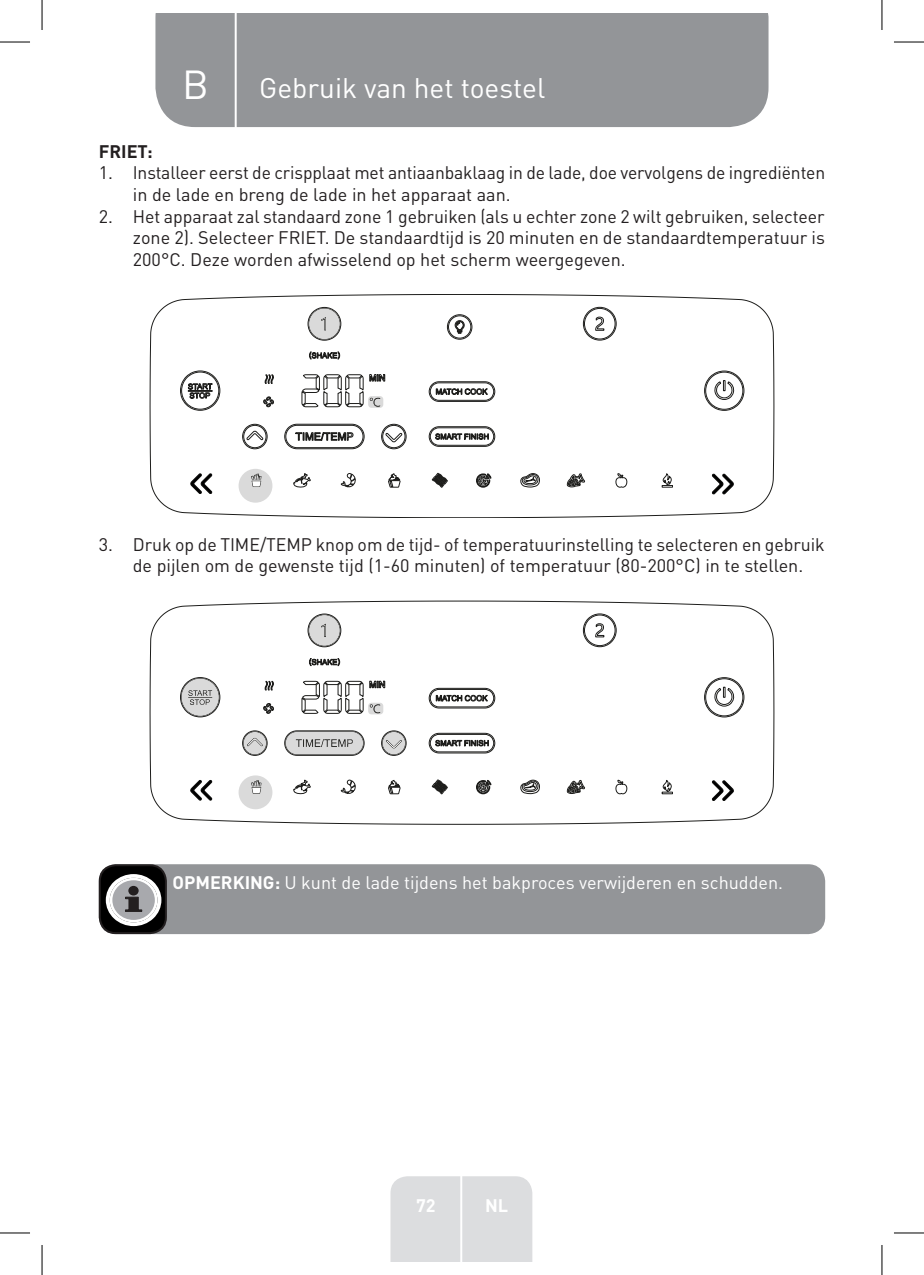
<style>
.page{position:relative;width:924px;height:1275px;background:#fff}
.page>*{position:absolute;margin:0;border:0;box-sizing:border-box;transform-origin:0 0}
.t1{font:40px "DIN Pro";color:#fff}
.TitreGauche__gabarit{font:28px "DIN Pro";color:#fff}
.t2{font:18px/21.6px "DIN Pro";letter-spacing:-.005em;color:#231f20}
.White_Text{font:18px "DIN Pro";color:#fff}
.Headline-02_SB{font:700 18px "DIN Pro";color:#231f20}
.t3{font:700 18px "DIN Pro";color:#fff}
.s1{font-weight:700}
</style>
<div class="page">
<div style="left:155px;top:14px;width:613px;height:113px;background:#939598"></div>
<div style="left:390px;top:1176px;width:142px;height:85px;background:#dcdddf"></div>
<hr style="left:460px;top:1153px;width:2px;height:108px;background:#fff">
<hr style="left:234px;top:14px;width:2px;height:116px;background:#fff">
<svg style="left:150px;top:294px;width:623px;height:224px"></svg>
<svg style="left:428px;top:381px;width:67px;height:21px"></svg>
<svg style="left:582px;top:307px;width:34px;height:34px"></svg>
<svg style="left:284px;top:423px;width:80px;height:26px"></svg>
<svg style="left:381px;top:423px;width:25px;height:26px"></svg>
<svg style="left:242px;top:423px;width:26px;height:26px"></svg>
<svg style="left:308px;top:348px;width:32px;height:12px"></svg>
<svg style="left:293px;top:473px;width:18px;height:14px"></svg>
<svg style="left:388px;top:474px;width:12px;height:14px"></svg>
<svg style="left:475px;top:473px;width:16px;height:15px"></svg>
<svg style="left:520px;top:473px;width:20px;height:15px"></svg>
<svg style="left:613px;top:472px;width:15px;height:16px"></svg>
<svg style="left:661px;top:474px;width:11px;height:13px"></svg>
<svg style="left:566px;top:473px;width:18px;height:23px"></svg>
<svg style="left:431px;top:472px;width:17px;height:16px"></svg>
<svg style="left:341px;top:472px;width:14px;height:16px"></svg>
<svg style="left:263px;top:396px;width:11px;height:12px"></svg>
<svg style="left:264px;top:374px;width:11px;height:12px"></svg>
<svg style="left:180px;top:370px;width:40px;height:41px"></svg>
<svg style="left:189px;top:473px;width:24px;height:21px"></svg>
<svg style="left:703px;top:370px;width:41px;height:41px"></svg>
<svg style="left:711px;top:473px;width:23px;height:22px"></svg>
<svg style="left:428px;top:426px;width:67px;height:21px"></svg>
<svg style="left:446px;top:314px;width:26px;height:26px"></svg>
<svg style="left:238px;top:465px;width:34px;height:38px"></svg>
<svg style="left:307px;top:307px;width:34px;height:34px"></svg>
<svg style="left:301px;top:372px;width:84px;height:36px"></svg>
<svg style="left:150px;top:601px;width:623px;height:223px"></svg>
<svg style="left:428px;top:687px;width:67px;height:21px"></svg>
<svg style="left:582px;top:613px;width:34px;height:34px"></svg>
<svg style="left:308px;top:654px;width:32px;height:12px"></svg>
<svg style="left:293px;top:780px;width:18px;height:14px"></svg>
<svg style="left:388px;top:780px;width:12px;height:14px"></svg>
<svg style="left:475px;top:779px;width:16px;height:15px"></svg>
<svg style="left:520px;top:779px;width:20px;height:15px"></svg>
<svg style="left:613px;top:779px;width:15px;height:15px"></svg>
<svg style="left:661px;top:780px;width:11px;height:14px"></svg>
<svg style="left:566px;top:779px;width:18px;height:24px"></svg>
<svg style="left:431px;top:778px;width:17px;height:16px"></svg>
<svg style="left:341px;top:779px;width:14px;height:16px"></svg>
<svg style="left:263px;top:702px;width:11px;height:12px"></svg>
<svg style="left:264px;top:680px;width:11px;height:12px"></svg>
<svg style="left:189px;top:779px;width:24px;height:22px"></svg>
<svg style="left:703px;top:677px;width:41px;height:40px"></svg>
<svg style="left:711px;top:779px;width:23px;height:22px"></svg>
<svg style="left:428px;top:732px;width:67px;height:21px"></svg>
<svg style="left:238px;top:771px;width:34px;height:38px"></svg>
<svg style="left:242px;top:730px;width:164px;height:26px"></svg>
<svg style="left:307px;top:613px;width:34px;height:34px"></svg>
<svg style="left:180px;top:677px;width:40px;height:40px"></svg>
<svg style="left:301px;top:679px;width:84px;height:35px"></svg>
<div style="left:99px;top:864px;width:725px;height:70px;background:#939598;border-radius:17px"></div>
<div style="left:100px;top:865px;width:66px;height:68px;background:#000;border-radius:16px"></div>
<div style="left:99px;top:864px;width:68px;height:70px;border:2px solid #231f20;border-radius:16px"></div>
<svg style="left:106px;top:874px;width:55px;height:52px"></svg>
<div style="left:128px;top:886px;width:11px;height:9px;background:#231f20;border-radius:50%"></div>
<hr style="left:0;top:42px;width:30px;height:1px;background:#000">
<hr style="left:893px;top:42px;width:30px;height:1px;background:#000">
<hr style="left:0;top:1232px;width:30px;height:1px;background:#000">
<hr style="left:893px;top:1232px;width:30px;height:1px;background:#000">
<hr style="left:42px;top:0;width:1px;height:30px;background:#000">
<hr style="left:42px;top:1245px;width:1px;height:30px;background:#000">
<hr style="left:881px;top:0;width:1px;height:30px;background:#000">
<hr style="left:881px;top:1245px;width:1px;height:30px;background:#000">
<p class="t1" style="left:182px;top:57px;width:28px">B</p>
<p class="TitreGauche__gabarit" style="left:259px;top:69px;width:287px">Gebruik van het toestel</p>
<p class="Headline-02_SB" style="left:99px;top:136px;width:55px">FRIET:</p>
<p class="t2" style="left:133px;top:161px;width:693px;text-indent:-34px">1. Installeer eerst de crispplaat met antiaanbaklaag in de lade, doe vervolgens de ingrediënten in de lade en breng de lade in het apparaat aan.</p>
<p class="t2" style="left:133px;top:205px;width:693px;text-align:justify;text-indent:-34px">2. Het apparaat zal standaard zone 1 gebruiken (als u echter zone 2 wilt gebruiken, selecteer zone 2). Selecteer FRIET. De standaardtijd is 20 minuten en de standaardtemperatuur is 200°C. Deze worden afwisselend op het scherm weergegeven.</p>
<p class="t2" style="left:133px;top:533px;width:693px;text-indent:-34px">3. Druk op de TIME/TEMP knop om de tijd- of temperatuurinstelling te selecteren en gebruik de pijlen om de gewenste tijd (1-60 minuten) of temperatuur (80-200°C) in te stellen.</p>
<p class="White_Text" style="left:172px;top:870px;width:611px"><span class="s1">OPMERKING:</span> U kunt de lade tijdens het bakproces verwijderen en schudden.</p>
<p class="t3" style="left:416px;top:1190px;width:21px">72</p>
<p class="t3" style="left:485px;top:1190px;width:25px">NL</p>
</div>
